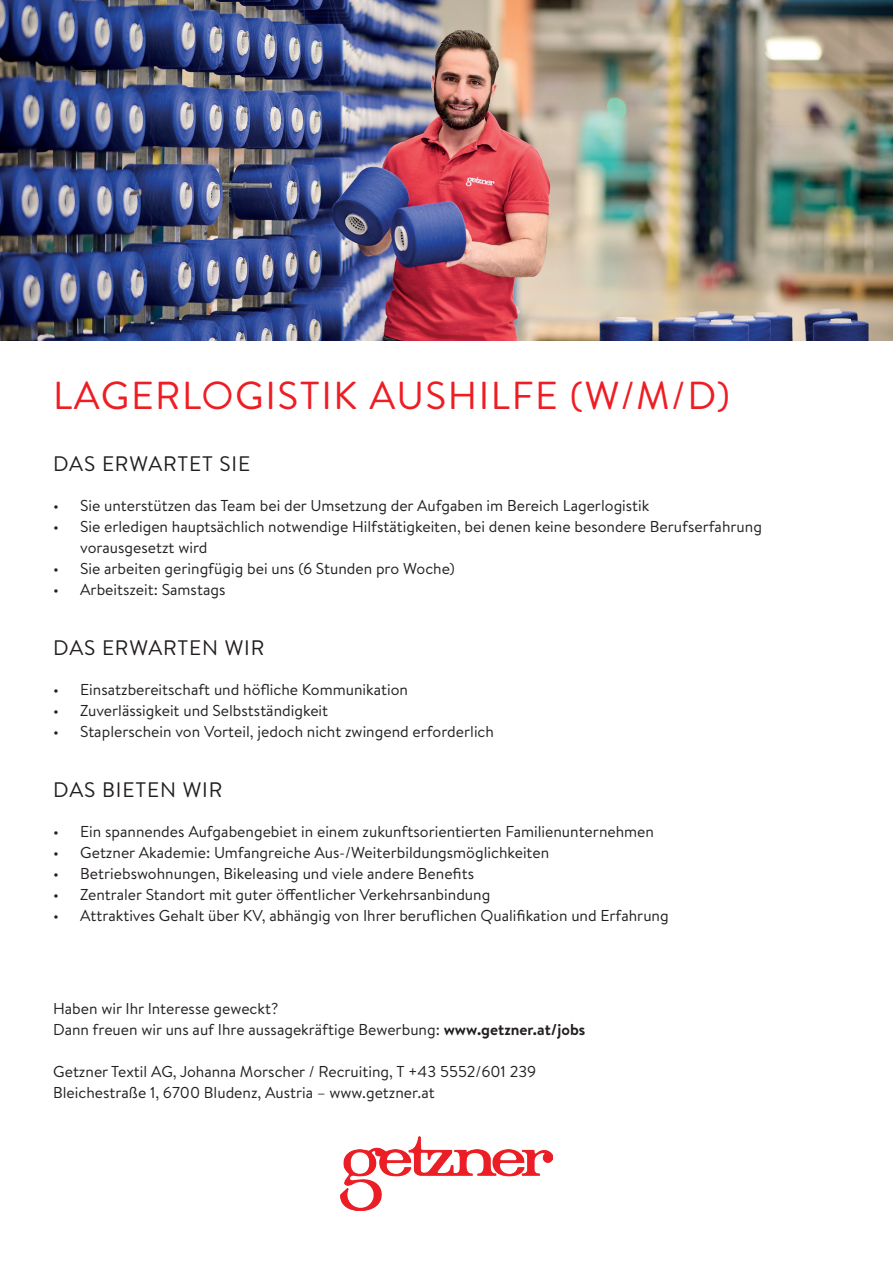
<style>
.page{position:relative;width:893px;height:1276px;background:#fff}
.page>*{position:absolute;margin:0;border:0;box-sizing:border-box;transform-origin:0 0}
.t1{font:39px "Brandon Text";letter-spacing:.04em;color:#ee1d23}
.t2{font:21px "Brandon Text";letter-spacing:.04em;color:#231f20}
.t3{font:15.75px/21px "Brandon Text";color:#231f20}
.s1{font-weight:700}
</style>
<div class="page">
<img style="left:0;top:0;width:893px;height:340px">
<img style="left:340px;top:1136px;width:213px;height:74px">
<h1 class="t1" style="left:53px;top:368px;width:678px">LAGERLOGISTIK AUSHILFE (W/M/D)</h1>
<h2 class="t2" style="left:53px;top:449px;width:199px">DAS ERWARTET SIE</h2>
<p class="t3" style="left:53px;top:495px;width:598px">• Sie unterstützen das Team bei der Umsetzung der Aufgaben im Bereich Lagerlogistik</p>
<p class="t3" style="left:80px;top:516px;width:683px;text-indent:-27px">• Sie erledigen hauptsächlich notwendige Hilfstätigkeiten, bei denen keine besondere Berufserfahrung vorausgesetzt wird</p>
<p class="t3" style="left:53px;top:558px;width:403px">• Sie arbeiten geringfügig bei uns (6 Stunden pro Woche)</p>
<p class="t3" style="left:53px;top:579px;width:174px">• Arbeitszeit: Samstags</p>
<h2 class="t2" style="left:53px;top:633px;width:213px">DAS ERWARTEN WIR</h2>
<p class="t3" style="left:53px;top:679px;width:356px">• Einsatzbereitschaft und höfliche Kommunikation</p>
<p class="t3" style="left:53px;top:700px;width:276px">• Zuverlässigkeit und Selbstständigkeit</p>
<p class="t3" style="left:53px;top:721px;width:442px">• Staplerschein von Vorteil, jedoch nicht zwingend erforderlich</p>
<h2 class="t2" style="left:53px;top:775px;width:171px">DAS BIETEN WIR</h2>
<p class="t3" style="left:53px;top:821px;width:602px">• Ein spannendes Aufgabengebiet in einem zukunftsorientierten Familienunternehmen</p>
<p class="t3" style="left:53px;top:842px;width:498px">• Getzner Akademie: Umfangreiche Aus-/Weiterbildungsmöglichkeiten</p>
<p class="t3" style="left:53px;top:863px;width:422px">• Betriebswohnungen, Bikeleasing und viele andere Benefits</p>
<p class="t3" style="left:53px;top:884px;width:439px">• Zentraler Standort mit guter öffentlicher Verkehrsanbindung</p>
<p class="t3" style="left:53px;top:905px;width:617px">• Attraktives Gehalt über KV, abhängig von Ihrer beruflichen Qualifikation und Erfahrung</p>
<p class="t3" style="left:53px;top:997px;width:534px">Haben wir Ihr Interesse geweckt?<br>Dann freuen wir uns auf Ihre aussagekräftige Bewerbung: <span class="s1">www.getzner.at/jobs</span></p>
<p class="t3" style="left:53px;top:1060px;width:485px">Getzner Textil AG, Johanna Morscher / Recruiting, T +43 5552/601 239<br>Bleichestraße 1, 6700 Bludenz, Austria – www.getzner.at</p>
</div>
